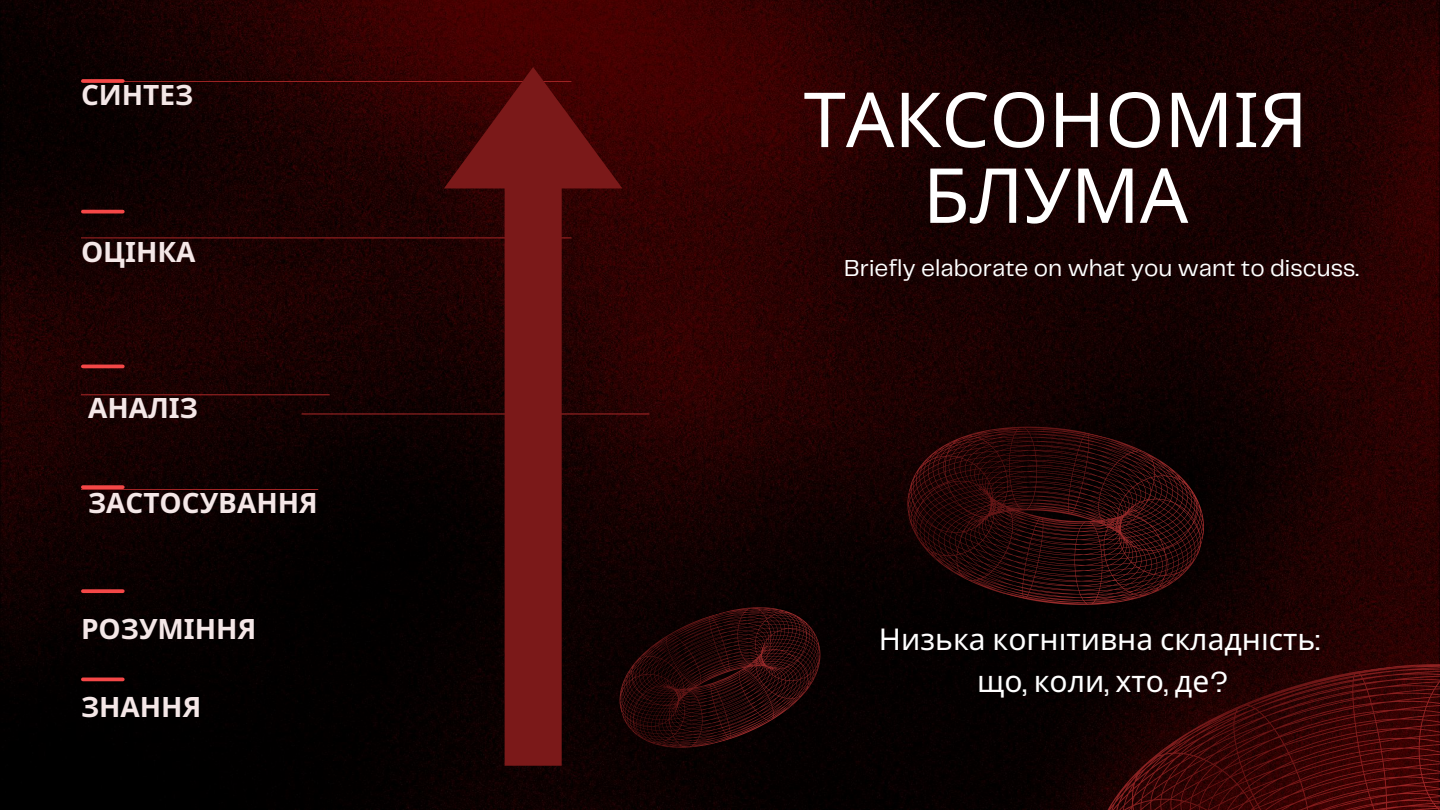
<style>
.page{position:relative;width:1440px;height:810px;background:#fff}
.page>*{position:absolute;margin:0;border:0;box-sizing:border-box;transform-origin:0 0}
.t1{font:76px/75.8px "Noto Sans";color:#fff;text-align:center}
.t2{font:30px/42px "Noto Sans";color:#fff;text-align:center}
.t3{font:700 28px "Noto Sans";color:#f4e7e7}
.t4{font:24px "Telegraf";color:#fff}
.s1{font-family:"Telegraf"}
</style>
<div class="page">
<img style="left:0;top:0;width:1440px;height:810px">
<hr style="left:81px;top:81px;width:490px;height:1px;background:#ad2727">
<hr style="left:81px;top:238px;width:490px;height:1px;background:#ad2727">
<svg style="left:1067px;top:637px;width:373px;height:173px;background:#2e0505"></svg>
<svg style="left:890px;top:394px;width:331px;height:243px;background:#190505"></svg>
<svg style="left:622px;top:589px;width:215px;height:177px;background:#180405"></svg>
<svg style="left:83px;top:79px;width:40px;height:4px"></svg>
<hr style="left:83px;top:365px;width:40px;height:3px;background:#f44747">
<hr style="left:81px;top:394px;width:249px;height:1px;background:#ad2727">
<hr style="left:302px;top:414px;width:347px;height:1px;background:#ad2727">
<hr style="left:81px;top:489px;width:237px;height:1px;background:#ad2727">
<hr style="left:83px;top:210px;width:40px;height:3px;background:#f44747">
<svg style="left:83px;top:485px;width:40px;height:4px"></svg>
<svg style="left:83px;top:589px;width:40px;height:4px"></svg>
<hr style="left:83px;top:678px;width:40px;height:3px;background:#f44747">
<svg style="left:444px;top:67px;width:178px;height:699px;background:#3c0909"></svg>
<p class="t3" style="left:81px;top:75px;width:114px">СИНТЕЗ</p>
<p class="t3" style="left:81px;top:232px;width:116px">ОЦІНКА</p>
<p class="t3" style="left:88px;top:388px;width:111px">АНАЛІЗ</p>
<p class="t3" style="left:88px;top:483px;width:231px">ЗАСТОСУВАННЯ</p>
<p class="t3" style="left:81px;top:609px;width:177px">РОЗУМІННЯ</p>
<p class="t3" style="left:81px;top:687px;width:122px">ЗНАННЯ</p>
<h1 class="t1" style="left:804px;top:80px;width:506px">ТАКСОНОМІЯ<br>БЛУМА</h1>
<p class="t4" style="left:844px;top:258px;width:516px">Briefly elaborate on what you want to discuss.</p>
<p class="t2" style="left:879px;top:617px;width:442px">Низька когнітивна складність<span class="s1">: </span>що<span class="s1">,</span> коли<span class="s1">,</span> хто<span class="s1">,</span> де<span class="s1">?</span></p>
</div>
